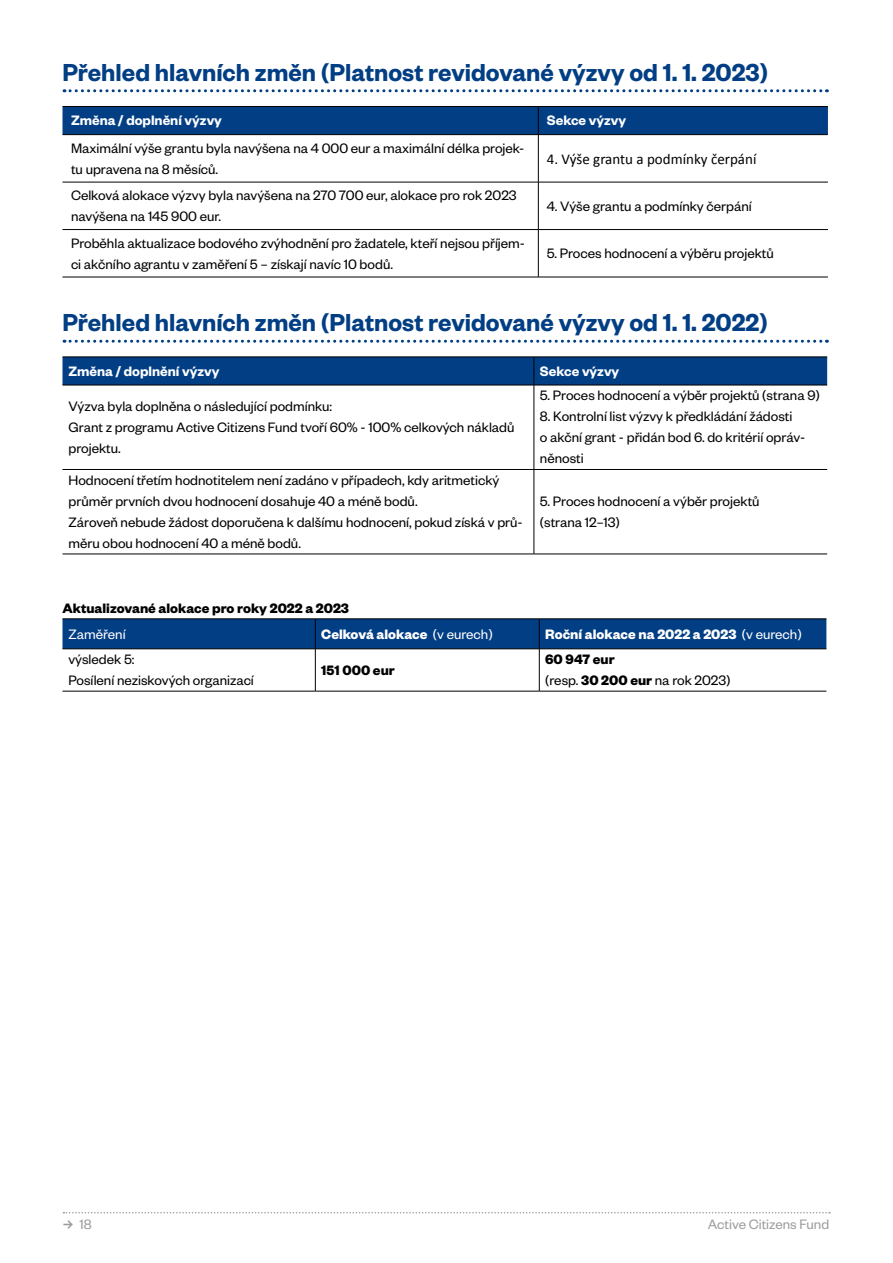
<style>
.page{position:relative;width:893px;height:1263px;background:#fff}
.page>*{position:absolute;margin:0;border:0;box-sizing:border-box;transform-origin:0 0}
.t1{font:600 27px "Founders Grotesk";color:#023e84}
.t2{font:15px/21px "Founders Grotesk";color:#000}
.t3{font:700 15px/21px "Founders Grotesk";color:#000}
.t4{font:600 15px "Founders Grotesk";color:#fff}
.t5{font:700 15px "Founders Grotesk";color:#fff}
.t6{font:15px "Calibri";color:#000}
.t7{font:15px "Founders Grotesk";color:#9d9d9c}
.t8{font:15px "Founders Grotesk";color:#fff}
.s1{font-weight:400}
.s2{font-family:"Brix Sans";font-weight:700}
</style>
<div class="page">
<svg style="left:63px;top:1212px;width:767px;height:1px"></svg>
<svg style="left:64px;top:89px;width:763px;height:3px"></svg>
<svg style="left:64px;top:340px;width:763px;height:3px"></svg>
<div style="left:63px;top:106px;width:765px;height:28px;background:#023e84"></div>
<hr style="left:63px;top:134px;width:475px;height:1px;background:#000">
<hr style="left:538px;top:134px;width:290px;height:1px;background:#000">
<hr style="left:538px;top:135px;width:1px;height:47px;background:#000">
<hr style="left:63px;top:182px;width:475px;height:1px;background:#000">
<hr style="left:538px;top:182px;width:290px;height:1px;background:#000">
<hr style="left:538px;top:182px;width:1px;height:47px;background:#000">
<hr style="left:63px;top:229px;width:475px;height:1px;background:#000">
<hr style="left:538px;top:229px;width:290px;height:1px;background:#000">
<hr style="left:538px;top:230px;width:1px;height:47px;background:#000">
<hr style="left:63px;top:277px;width:475px;height:1px;background:#000">
<hr style="left:538px;top:277px;width:290px;height:1px;background:#000">
<svg style="left:63px;top:357px;width:764px;height:28px;background:#013b7f"></svg>
<hr style="left:63px;top:385px;width:471px;height:1px;background:#000">
<hr style="left:534px;top:385px;width:293px;height:1px;background:#000">
<hr style="left:534px;top:385px;width:1px;height:84px;background:#000">
<hr style="left:63px;top:469px;width:471px;height:1px;background:#000">
<hr style="left:534px;top:469px;width:293px;height:1px;background:#000">
<hr style="left:534px;top:470px;width:1px;height:84px;background:#000">
<hr style="left:63px;top:554px;width:471px;height:1px;background:#000">
<hr style="left:534px;top:554px;width:293px;height:1px;background:#000">
<div style="left:63px;top:620px;width:763px;height:29px;background:#023e84"></div>
<hr style="left:63px;top:619px;width:252px;height:1px;background:#000">
<hr style="left:315px;top:619px;width:224px;height:1px;background:#000">
<hr style="left:315px;top:619px;width:1px;height:30px;background:#000">
<hr style="left:539px;top:619px;width:287px;height:1px;background:#000">
<hr style="left:539px;top:619px;width:1px;height:30px;background:#000">
<hr style="left:63px;top:649px;width:252px;height:1px;background:#000">
<hr style="left:315px;top:649px;width:224px;height:1px;background:#000">
<hr style="left:315px;top:649px;width:1px;height:42px;background:#000">
<hr style="left:539px;top:649px;width:287px;height:1px;background:#000">
<hr style="left:539px;top:649px;width:1px;height:42px;background:#000">
<hr style="left:63px;top:691px;width:252px;height:1px;background:#000">
<hr style="left:315px;top:691px;width:224px;height:1px;background:#000">
<hr style="left:539px;top:691px;width:287px;height:1px;background:#000">
<h1 class="t1" style="left:63px;top:55px;width:707px">Přehled hlavních změn (Platnost revidované výzvy od 1. 1. 2023)</h1>
<p class="t4" style="left:71px;top:111px;width:152px">Změna / doplnění výzvy</p>
<p class="t4" style="left:547px;top:111px;width:81px">Sekce výzvy</p>
<p class="t2" style="left:71px;top:137px;width:455px">Maximální výše grantu byla navýšena na 4 000 eur a maximální délka projek&shy;tu upravena na 8 měsíců.</p>
<p class="t6" style="left:547px;top:149px;width:211px">4. Výše grantu a podmínky čerpání</p>
<p class="t2" style="left:71px;top:184px;width:447px">Celková alokace výzvy byla navýšena na 270 700 eur, alokace pro rok 2023 navýšena na 145 900 eur.</p>
<p class="t2" style="left:547px;top:194px;width:206px">4. Výše grantu a podmínky čerpání</p>
<p class="t2" style="left:71px;top:231px;width:455px">Proběhla aktualizace bodového zvýhodnění pro žadatele, kteří nejsou příjem&shy;ci akčního agrantu v zaměření 5 – získají navíc 10 bodů.</p>
<p class="t2" style="left:547px;top:242px;width:229px">5. Proces hodnocení a výběru projektů</p>
<h1 class="t1" style="left:63px;top:305px;width:707px">Přehled hlavních změn (Platnost revidované výzvy od 1. 1. 2022)</h1>
<p class="t4" style="left:69px;top:361px;width:152px">Změna / doplnění výzvy</p>
<p class="t4" style="left:540px;top:361px;width:81px">Sekce výzvy</p>
<p class="t2" style="left:69px;top:395px;width:447px">Výzva byla doplněna o následující podmínku:<br>Grant z programu Active Citizens Fund tvoří 60% - 100% celkových nákladů projektu.</p>
<p class="t2" style="left:540px;top:384px;width:281px">5. Proces hodnocení a výběr projektů (strana 9)</p>
<p class="t2" style="left:540px;top:405px;width:267px">8. Kontrolní list výzvy k předkládání žádosti<br>o akční grant - přidán bod 6. do kritérií opráv&shy;něnosti</p>
<p class="t2" style="left:69px;top:469px;width:456px">Hodnocení třetím hodnotitelem není zadáno v případech, kdy aritmetický průměr prvních dvou hodnocení dosahuje 40 a méně bodů.<br>Zároveň nebude žádost doporučena k dalšímu hodnocení, pokud získá v prů&shy;měru obou hodnocení 40 a méně bodů.</p>
<p class="t2" style="left:540px;top:490px;width:221px">5. Proces hodnocení a výběr projektů (strana 12–13)</p>
<p class="t3" style="left:63px;top:597px;width:288px">Aktualizované alokace pro roky 2022 a 2023</p>
<p class="t8" style="left:68px;top:625px;width:59px">Zaměření</p>
<p class="t5" style="left:321px;top:624px;width:173px">Celková alokace <span class="s1">(v eurech)</span></p>
<p class="t5" style="left:545px;top:624px;width:258px">Roční alokace na 2022 a 2023 <span class="s1">(v eurech)</span></p>
<p class="t2" style="left:68px;top:648px;width:187px">výsledek 5:<br>Posílení neziskových organizací</p>
<p class="t3" style="left:321px;top:659px;width:75px">151 000 eur</p>
<p class="t3" style="left:545px;top:648px;width:187px">60 947 eur<br><span class="s1">(resp.</span> 30 200 eur <span class="s1">na rok 2023)</span></p>
<p class="t7" style="left:63px;top:1214px;width:31px"><span class="s2">→</span> 18</p>
<p class="t7" style="left:708px;top:1214px;width:123px">Active Citizens Fund</p>
</div>
